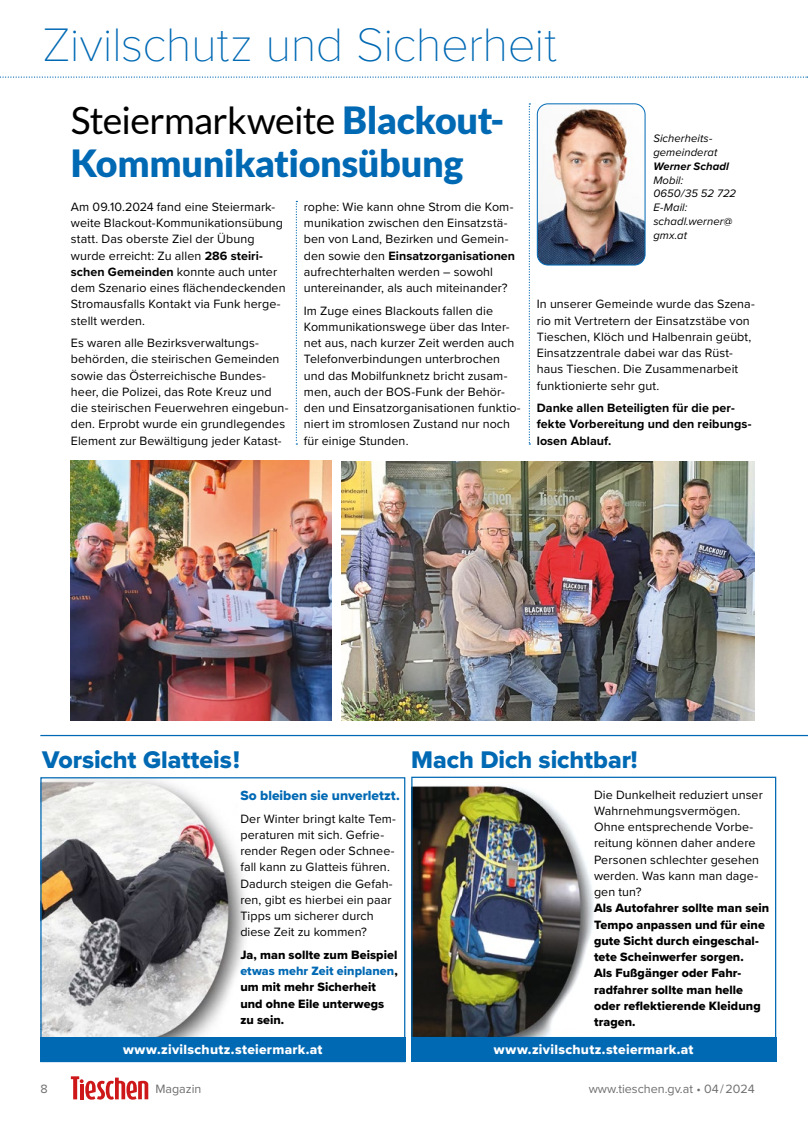
<style>
.page{position:relative;width:808px;height:1141px;background:#fff}
.page>*{position:absolute;margin:0;border:0;box-sizing:border-box;transform-origin:0 0}
.t1{font:100 48.75px "Proxima Nova T";letter-spacing:-.015em;color:#0069b4}
.t2{font:900 37.5px/43.8px "Lato";letter-spacing:-.015em;color:#0069b4}
.t3{font:25px "Proxima Nova Extrabld";letter-spacing:-.005em;color:#0069b4}
.t4{font:13.75px "Proxima Nova Extrabld";letter-spacing:.02em;color:#fff}
.t5{font:13.75px "Proxima Nova Extrabld";letter-spacing:.005em;color:#0069b4}
.t6{font:12.5px/16.2px "Proxima Nova";letter-spacing:.005em;color:#000}
.t7{font:12.5px/16.2px "Proxima Nova Extrabld";letter-spacing:.005em;color:#000}
.t8{font:700 12.5px/16.2px "Proxima Nova";letter-spacing:.005em;color:#000}
.t9{font:12.5px "Proxima Nova";color:#706f6f}
.t10{font:italic 11.25px/13.8px "Proxima Nova";letter-spacing:.005em;color:#000}
.t11{font:italic 700 11.25px "Proxima Nova";letter-spacing:.005em;color:#000}
.s1{font-weight:400;color:#000}
.s2{font-weight:700}
.s3{color:#0069b4}
</style>
<div class="page">
<svg style="left:71px;top:1076px;width:78px;height:24px"></svg>
<svg style="left:296px;top:201px;width:1px;height:244px"></svg>
<svg style="left:529px;top:103px;width:1px;height:342px"></svg>
<img style="left:537px;top:105px;width:108px;height:160px">
<div style="left:537px;top:103px;width:108px;height:162px;border:1px solid #0069b4;border-radius:11px"></div>
<svg style="left:0;top:76px;width:808px;height:2px"></svg>
<hr style="left:40px;top:735px;width:768px;height:1px;background:#0069b4">
<img style="left:341px;top:461px;width:414px;height:260px">
<img style="left:71px;top:461px;width:260px;height:260px">
<img style="left:42px;top:779px;width:204px;height:258px">
<div style="left:40px;top:1037px;width:365px;height:25px;background:#0069b4"></div>
<img style="left:413px;top:785px;width:361px;height:252px">
<div style="left:411px;top:1037px;width:365px;height:25px;background:#0069b4"></div>
<h1 class="t1" style="left:43px;top:9px;width:516px">Zivilschutz und Sicherheit</h1>
<h2 class="t2" style="left:71px;top:97px;width:435px"><span class="s1">Steiermarkweite</span> Blackout-<br>Kommunikationsübung</h2>
<p class="t10" style="left:653px;top:131px;width:66px">Sicherheits&shy;gemeinderat</p>
<p class="t11" style="left:653px;top:158px;width:77px">Werner Schadl</p>
<p class="t10" style="left:653px;top:173px;width:84px">Mobil:<br>0650 / 35 52 722<br>E-Mail: schadl.werner@ gmx.at</p>
<p class="t6" style="left:71px;top:198px;width:216px">Am 09.10.2024 fand eine Steiermark&shy;weite Blackout-Kommunikationsübung statt. Das oberste Ziel der Übung wurde erreicht: Zu allen <span class="s2">286 steiri&shy;schen Gemeinden</span> konnte auch unter dem Szenario eines flächendeckenden Stromausfalls Kontakt via Funk herge&shy;stellt werden.</p>
<p class="t6" style="left:71px;top:334px;width:219px">Es waren alle Bezirksverwaltungs&shy;behörden, die steirischen Gemeinden sowie das Österreichische Bundes&shy;heer, die Polizei, das Rote Kreuz und die steirischen Feuerwehren eingebun&shy;den. Erprobt wurde ein grundlegendes Element zur Bewältigung jeder Katast-</p>
<p class="t6" style="left:304px;top:198px;width:213px">rophe: Wie kann ohne Strom die Kom&shy;munikation zwischen den Einsatzstä&shy;ben von Land, Bezirken und Gemein&shy;den sowie den <span class="s2">Einsatzorganisationen </span>aufrechterhalten werden – sowohl untereinander, als auch miteinander?</p>
<p class="t6" style="left:304px;top:302px;width:218px">Im Zuge eines Blackouts fallen die Kommunikationswege über das Inter&shy;net aus, nach kurzer Zeit werden auch Telefonverbindungen unterbrochen und das Mobilfunknetz bricht zusam&shy;men, auch der BOS-Funk der Behör&shy;den und Einsatzorganisationen funktio&shy;niert im stromlosen Zustand nur noch für einige Stunden.</p>
<p class="t6" style="left:537px;top:295px;width:219px">In unserer Gemeinde wurde das Szena&shy;rio mit Vertretern der Einsatzstäbe von Tieschen, Klöch und Halbenrain geübt, Einsatzzentrale dabei war das Rüst&shy;haus Tieschen. Die Zusammenarbeit funktionierte sehr gut.</p>
<p class="t8" style="left:537px;top:400px;width:216px">Danke allen Beteiligten für die per&shy;fekte Vorbereitung und den reibungs&shy;losen Ablauf.</p>
<h3 class="t3" style="left:42px;top:741px;width:199px">Vorsicht Glatteis !</h3>
<h3 class="t3" style="left:411px;top:741px;width:228px">Mach Dich sichtbar!</h3>
<p class="t5" style="left:240px;top:785px;width:161px">So bleiben sie unverletzt.</p>
<p class="t6" style="left:240px;top:810px;width:157px">Der Winter bringt kalte Tem&shy;peraturen mit sich. Gefrie&shy;render Regen oder Schnee&shy;fall kann zu Glatteis führen.<br>Dadurch steigen die Gefah&shy;ren, gibt es hierbei ein paar<br>Tipps um sicherer durch diese Zeit zu kommen?</p>
<p class="t7" style="left:240px;top:946px;width:159px">Ja, man sollte zum Beispiel <span class="s3">etwas mehr Zeit einplanen</span>, um mit mehr Sicherheit und ohne Eile unterwegs zu sein.</p>
<p class="t4" style="left:123px;top:1039px;width:201px">www.zivilschutz.steiermark.at</p>
<p class="t6" style="left:594px;top:786px;width:170px">Die Dunkelheit reduziert unser<br>Wahrnehmungsvermögen.<br>Ohne entsprechende Vorbe&shy;reitung können daher andere<br>Personen schlechter gesehen werden. Was kann man dage&shy;gen tun?</p>
<p class="t7" style="left:594px;top:900px;width:177px">Als Autofahrer sollte man sein<br>Tempo anpassen und für eine gute Sicht durch eingeschal&shy;tete Scheinwerfer sorgen.<br>Als Fußgänger oder Fahr&shy;radfahrer sollte man helle oder reflektierende Kleidung tragen.</p>
<p class="t4" style="left:494px;top:1039px;width:201px">www.zivilschutz.steiermark.at</p>
<p class="t9" style="left:40px;top:1079px;width:9px">8</p>
<p class="t9" style="left:155px;top:1079px;width:48px">Magazin</p>
<p class="t9" style="left:589px;top:1079px;width:167px">www.tieschen.gv.at • 04 / 2024</p>
</div>
